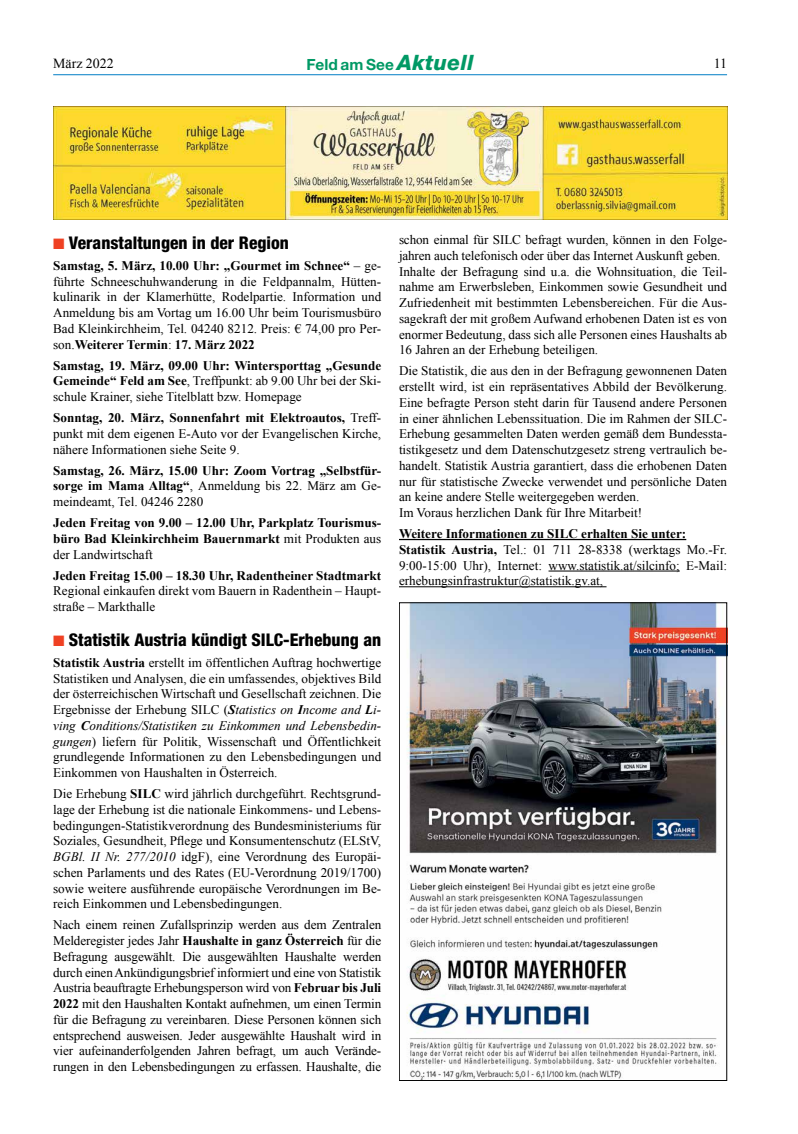
<style>
.page{position:relative;width:798px;height:1134px;background:#fff}
.page>*{position:absolute;margin:0;border:0;box-sizing:border-box;transform-origin:0 0}
.t1{font:800 condensed 17.5px "Helvetica Neue";color:#000}
.t2{font:700 15.38px "Helvetica Neue";color:#009965}
.t3{font:13.88px "Times New Roman";color:#000}
.t4{font:13.12px/15.8px "Times New Roman";color:#000;text-align:justify}
.t5{font:700 13.12px/15.8px "Times New Roman";color:#000;text-align:justify}
.s1{font-weight:800;font-style:italic;font-size:21.25px}
.s2{color:#ef4123}
.s3{font-weight:700}
.s4{font-weight:400}
.s5{font-weight:700;font-style:italic}
.s6{font-style:italic}
</style>
<div class="page">
<hr style="left:53px;top:74px;width:673px;height:1px;background:#007dc5">
<img style="left:53px;top:106px;width:673px;height:114px">
<hr style="left:399px;top:539px;width:287px;height:1px;background:#000">
<hr style="left:548px;top:571px;width:131px;height:1px;background:#000">
<hr style="left:399px;top:586px;width:207px;height:1px;background:#000">
<img style="left:406px;top:604px;width:318px;height:475px">
<div style="left:399px;top:602px;width:327px;height:479px;border:1px solid #000"></div>
<p class="t3" style="left:53px;top:54px;width:62px">März 2022</p>
<p class="t2" style="left:306px;top:55px;width:169px">Feld am See <span class="s1">Aktuell</span></p>
<p class="t3" style="left:713px;top:54px;width:15px">11</p>
<h1 class="t1" style="left:53px;top:232px;width:237px"><span class="s2">■</span> Veranstaltungen in der Region</h1>
<p class="t4" style="left:53px;top:257px;width:329px"><span class="s3">Samstag, 5. März, 10.00 Uhr: „Gourmet im Schnee“</span> – ge&shy;führte Schneeschuhwanderung in die Feldpannalm, Hütten&shy;kulinarik in der Klamerhütte, Rodelpartie. Information und Anmeldung bis am Vortag um 16.00 Uhr beim Tourismusbüro Bad Kleinkirchheim, Tel. 04240 8212. Preis: € 74,00 pro Per&shy;son.<span class="s3">Weiterer Termin</span>: <span class="s3">17. März 2022</span></p>
<p class="t4" style="left:53px;top:357px;width:329px"><span class="s3">Samstag, 19. März, 09.00 Uhr: Wintersporttag „Gesunde Gemeinde“ Feld am See</span>, Treffpunkt: ab 9.00 Uhr bei der Ski&shy;schule Krainer, siehe Titelblatt bzw. Homepage</p>
<p class="t4" style="left:53px;top:410px;width:329px"><span class="s3">Sonntag, 20. März, Sonnenfahrt mit Elektroautos,</span> Treff&shy;punkt mit dem eigenen E-Auto vor der Evangelischen Kirche, nähere Informationen siehe Seite 9.</p>
<p class="t5" style="left:53px;top:462px;width:329px">Samstag, 26. März, 15.00 Uhr: Zoom Vortrag „Selbstfür&shy;sorge im Mama Alltag“<span class="s4">, Anmeldung bis 22. März am Ge&shy;meindeamt, Tel. 04246 2280</span></p>
<p class="t5" style="left:53px;top:515px;width:329px">Jeden Freitag von 9.00 – 12.00 Uhr, Parkplatz Tourismus&shy;büro Bad Kleinkirchheim Bauernmarkt <span class="s4">mit Produkten aus der Landwirtschaft</span></p>
<p class="t5" style="left:53px;top:567px;width:329px">Jeden Freitag 15.00 – 18.30 Uhr, Radentheiner Stadtmarkt</p>
<p class="t4" style="left:53px;top:583px;width:329px">Regional einkaufen direkt vom Bauern in Radenthein – Haupt&shy;straße – Markthalle</p>
<h1 class="t1" style="left:53px;top:629px;width:329px"><span class="s2">■</span> Statistik Austria kündigt SILC-Erhebung an</h1>
<p class="t4" style="left:53px;top:654px;width:329px"><span class="s3">Statistik Austria</span> erstellt im öffentlichen Auftrag hochwertige Statistiken und Analysen, die ein umfassendes, objektives Bild der österreichischen Wirtschaft und Gesellschaft zeichnen. Die Ergebnisse der Erhebung SILC (<span class="s5">S</span><span class="s6">tatistics on</span> <span class="s5">I</span><span class="s6">ncome and</span> <span class="s5">L</span><span class="s6">i&shy;ving</span> <span class="s5">C</span><span class="s6">onditions/Statistiken zu Einkommen und Lebensbedin&shy;gungen</span>) liefern für Politik, Wissenschaft und Öffentlichkeit grundlegende Informationen zu den Lebensbedingungen und Einkommen von Haushalten in Österreich.</p>
<p class="t4" style="left:53px;top:786px;width:329px">Die Erhebung <span class="s3">SILC</span> wird jährlich durchgeführt. Rechtsgrund&shy;lage der Erhebung ist die nationale Einkommens- und Lebens&shy;bedingungen-Statistikverordnung des Bundesministeriums für Soziales, Gesundheit, Pflege und Konsumentenschutz (ELStV, <span class="s6">BGBl. II Nr. 277/2010</span> idgF), eine Verordnung des Europäi&shy;schen Parlaments und des Rates (EU-Verordnung 2019/1700) sowie weitere ausführende europäische Verordnungen im Be&shy;reich Einkommen und Lebensbedingungen.</p>
<p class="t4" style="left:53px;top:917px;width:329px">Nach einem reinen Zufallsprinzip werden aus dem Zentralen Melderegister jedes Jahr <span class="s3">Haushalte in ganz Österreich</span> für die Befragung ausgewählt. Die ausgewählten Haushalte werden durch einen Ankündigungsbrief informiert und eine von Statistik Austria beauftragte Erhebungsperson wird von <span class="s3">Februar bis Juli 2022</span> mit den Haushalten Kontakt aufnehmen, um einen Termin für die Befragung zu vereinbaren. Diese Personen können sich entsprechend ausweisen. Jeder ausgewählte Haushalt wird in vier aufeinanderfolgenden Jahren befragt, um auch Verände&shy;rungen in den Lebensbedingungen zu erfassen. Haushalte, die</p>
<p class="t4" style="left:399px;top:232px;width:329px;text-align:left">schon einmal für SILC befragt wurden, können in den Folge&shy;jahren auch telefonisch oder über das Internet Auskunft geben.<br>Inhalte der Befragung sind u.a. die Wohnsituation, die Teil&shy;nahme am Erwerbsleben, Einkommen sowie Gesundheit und Zufriedenheit mit bestimmten Lebensbereichen. Für die Aus&shy;sagekraft der mit großem Aufwand erhobenen Daten ist es von enormer Bedeutung, dass sich alle Personen eines Haushalts ab 16 Jahren an der Erhebung beteiligen.</p>
<p class="t4" style="left:399px;top:363px;width:329px;text-align:left">Die Statistik, die aus den in der Befragung gewonnenen Daten erstellt wird, ist ein repräsentatives Abbild der Bevölkerung.<br>Eine befragte Person steht darin für Tausend andere Personen in einer ähnlichen Lebenssituation. Die im Rahmen der SILC-Erhebung gesammelten Daten werden gemäß dem Bundessta&shy;tistikgesetz und dem Datenschutzgesetz streng vertraulich be&shy;handelt. Statistik Austria garantiert, dass die erhobenen Daten nur für statistische Zwecke verwendet und persönliche Daten an keine andere Stelle weitergegeben werden.<br>Im Voraus herzlichen Dank für Ihre Mitarbeit!</p>
<p class="t4" style="left:399px;top:526px;width:329px;text-align:left"><span class="s3">Weitere Informationen zu SILC erhalten Sie unter:<br>Statistik Austria,</span> Tel.: 01 711 28-8338 (werktags Mo.-Fr.<br>9:00-15:00 Uhr), Internet: www.statistik.at/silcinfo; E-Mail: erhebungsinfrastruktur@statistik.gv.at,</p>
</div>
